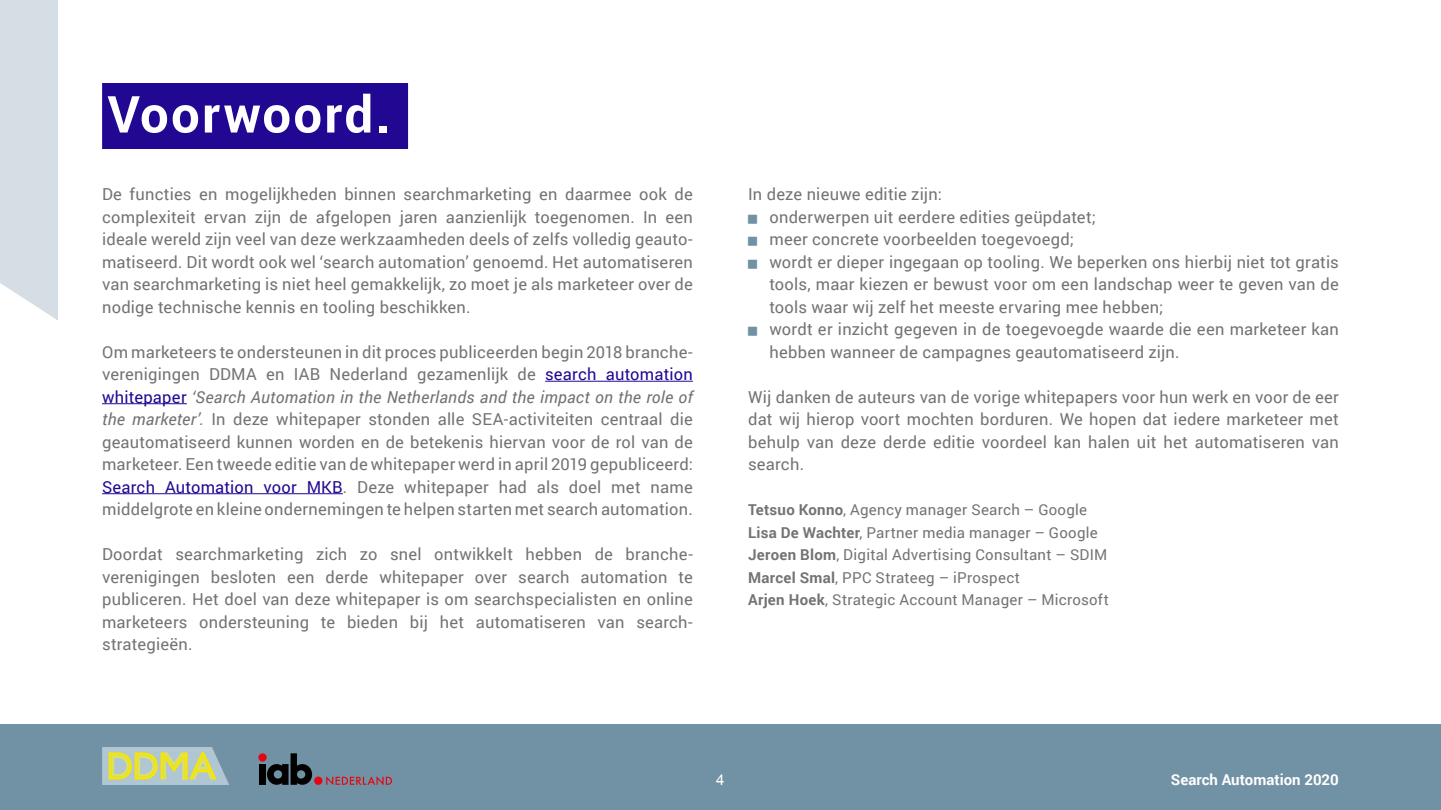
<style>
.page{position:relative;width:1441px;height:810px;background:#fff}
.page>*{position:absolute;margin:0;border:0;box-sizing:border-box;transform-origin:0 0}
.t1{font:700 51px "Roboto";letter-spacing:.045em;color:#fff}
.t2{font:16.5px/22.5px "Roboto";letter-spacing:.015em;color:#737373;text-align:justify}
.t3{font:15px/22.5px "Roboto";letter-spacing:.015em;color:#737373}
.t4{font:700 15px "Roboto";color:#fff}
.t5{font:15px "Arial";color:#fff}
.s1{color:#220793}
.s2{font-style:italic}
.s3{font-weight:700}
</style>
<div class="page">
<div style="left:0;top:724px;width:1440px;height:86px;background:#7192a4"></div>
<svg style="left:267px;top:753px;width:45px;height:32px"></svg>
<div style="left:314px;top:777px;width:8px;height:8px;background:#e30613;border-radius:50%"></div>
<div style="left:258px;top:753px;width:9px;height:9px;background:#e30613;border-radius:50%"></div>
<div style="left:259px;top:764px;width:6px;height:21px;background:#000"></div>
<svg style="left:326px;top:776px;width:66px;height:9px"></svg>
<svg style="left:102px;top:747px;width:127px;height:38px;background:#becb9b"></svg>
<div style="left:0;top:0;width:58px;height:320px;background:#d4dee4"></div>
<hr style="left:545px;top:381px;width:147px;height:1px;background:#220793">
<hr style="left:102px;top:403px;width:85px;height:1px;background:#220793">
<hr style="left:102px;top:493px;width:241px;height:1px;background:#220793">
<div style="left:102px;top:83px;width:306px;height:66px;background:#220793"></div>
<h1 class="t1" style="left:107px;top:78px;width:284px">Voorwoord.</h1>
<p class="t2" style="left:102px;top:182px;width:592px">De functies en mogelijkheden binnen searchmarketing en daarmee ook de complexiteit ervan zijn de afgelopen jaren aanzienlijk toegenomen. In een ideale wereld zijn veel van deze werkzaamheden deels of zelfs volledig geauto&shy;matiseerd. Dit wordt ook wel ‘search automation’ genoemd. Het automatiseren van searchmarketing is niet heel gemakkelijk, zo moet je als marketeer over de nodige technische kennis en tooling beschikken.</p>
<p class="t2" style="left:102px;top:340px;width:592px">Om marketeers te ondersteunen in dit proces publiceerden begin 2018 branche&shy;verenigingen DDMA en IAB Nederland gezamenlijk de <span class="s1">search automation whitepaper</span> <span class="s2">‘Search Automation in the Netherlands and the impact on the role of the marketer’.</span> In deze whitepaper stonden alle SEA-activiteiten centraal die geautomatiseerd kunnen worden en de betekenis hiervan voor de rol van de marketeer. Een tweede editie van de whitepaper werd in april 2019 gepubliceerd:<br><span class="s1">Search Automation voor MKB</span>. Deze whitepaper had als doel met name middelgrote en kleine ondernemingen te helpen starten met search automation.</p>
<p class="t2" style="left:102px;top:542px;width:592px">Doordat searchmarketing zich zo snel ontwikkelt hebben de branche&shy;verenigingen besloten een derde whitepaper over search automation te publiceren. Het doel van deze whitepaper is om searchspecialisten en online marketeers ondersteuning te bieden bij het automatiseren van search&shy;strategieën.</p>
<p class="t2" style="left:769px;top:182px;width:571px;text-align:left;text-indent:-21px">In deze nieuwe editie zijn:<br>onderwerpen uit eerdere edities geüpdatet;<br>meer concrete voorbeelden toegevoegd;<br>wordt er dieper ingegaan op tooling. We beperken ons hierbij niet tot gratis tools, maar kiezen er bewust voor om een landschap weer te geven van de tools waar wij zelf het meeste ervaring mee hebben;<br>wordt er inzicht gegeven in de toegevoegde waarde die een marketeer kan hebben wanneer de campagnes geautomatiseerd zijn.</p>
<p class="t2" style="left:748px;top:385px;width:592px">Wij danken de auteurs van de vorige whitepapers voor hun werk en voor de eer dat wij hierop voort mochten borduren. We hopen dat iedere marketeer met behulp van deze derde editie voordeel kan halen uit het automatiseren van search.</p>
<p class="t3" style="left:748px;top:498px;width:362px"><span class="s3">Tetsuo Konno</span>, Agency manager Search – Google <span class="s3">Lisa De Wachter</span>, Partner media manager – Google <span class="s3">Jeroen Blom</span>, Digital Advertising Consultant – SDIM <span class="s3">Marcel Smal</span>, PPC Strateeg – iProspect<br><span class="s3">Arjen Hoek</span>, Strategic Account Manager – Microsoft</p>
<p class="t5" style="left:716px;top:770px;width:10px">4</p>
<p class="t4" style="left:1170px;top:769px;width:169px">Search Automation 2020</p>
</div>
